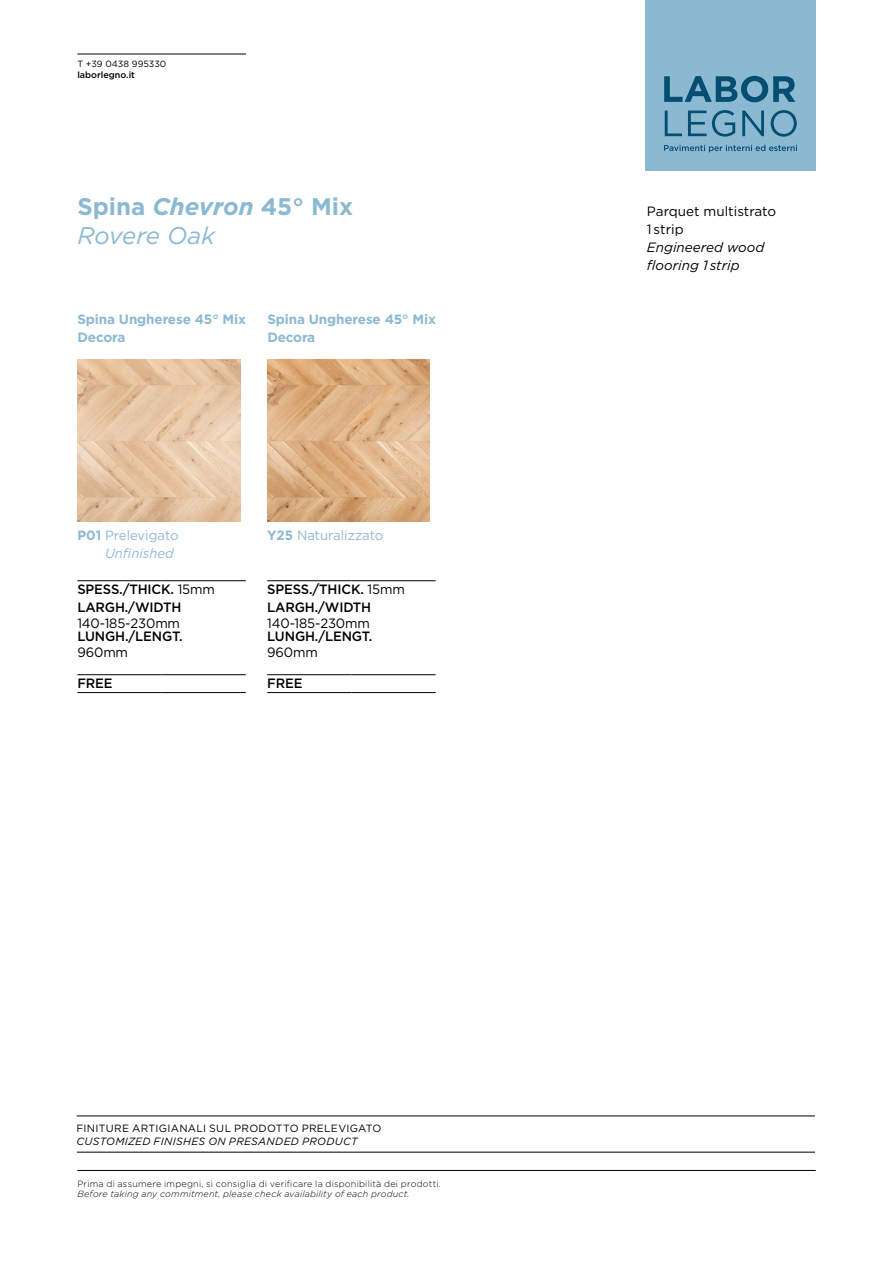
<style>
.page{position:relative;width:893px;height:1263px;background:#fff}
.page>*{position:absolute;margin:0;border:0;box-sizing:border-box;transform-origin:0 0}
.t1{font:700 24px "Gotham";color:#8cb9d2}
.t2{font:italic 24px "Gotham";color:#8cb9d2}
.t3{font:500 13.5px/16.2px "Gotham";letter-spacing:-.01em;color:#000}
.t4{font:13.5px/16.2px "Gotham";letter-spacing:-.01em;color:#000}
.t5{font:700 13.5px "Gotham";letter-spacing:-.01em;color:#8cb9d2}
.t6{font:13.5px/18px "Gotham";color:#8cb9d2}
.t7{font:italic 13.5px/18px "Gotham";color:#000}
.t8{font:10.5px "Gotham";letter-spacing:.025em;color:#000}
.t9{font:italic 10.5px "Gotham";letter-spacing:.03em;color:#000}
.txt{font:300 9px "Gotham";letter-spacing:.025em;color:#000}
.txt-2{font:italic 300 9px "Gotham";letter-spacing:.02em;color:#000}
.t10{font:9px "Gotham";color:#000}
.t11{font:500 9px "Gotham";color:#000}
.s1{font-style:italic}
.s2{font-weight:700}
.s3{font-weight:400}
.s4{font-weight:500}
</style>
<div class="page">
<hr style="left:77px;top:54px;width:169px;height:1px;background:#000">
<div style="left:645px;top:0;width:171px;height:170px;background:#8cb9d2"></div>
<svg style="left:664px;top:76px;width:131px;height:26px"></svg>
<svg style="left:665px;top:111px;width:17px;height:25px"></svg>
<svg style="left:688px;top:110px;width:47px;height:27px"></svg>
<svg style="left:742px;top:111px;width:22px;height:25px"></svg>
<svg style="left:771px;top:110px;width:26px;height:27px"></svg>
<svg style="left:664px;top:145px;width:133px;height:7px"></svg>
<hr style="left:77px;top:1116px;width:738px;height:1px;background:#000">
<hr style="left:77px;top:1152px;width:738px;height:1px;background:#000">
<hr style="left:77px;top:1170px;width:739px;height:1px;background:#000">
<hr style="left:351px;top:674px;width:85px;height:1px;background:#000">
<hr style="left:351px;top:692px;width:85px;height:1px;background:#000">
<hr style="left:267px;top:580px;width:84px;height:1px;background:#000">
<hr style="left:351px;top:580px;width:85px;height:1px;background:#000">
<hr style="left:267px;top:674px;width:84px;height:1px;background:#000">
<hr style="left:267px;top:692px;width:84px;height:1px;background:#000">
<hr style="left:162px;top:674px;width:84px;height:1px;background:#000">
<hr style="left:162px;top:692px;width:84px;height:1px;background:#000">
<hr style="left:77px;top:580px;width:85px;height:1px;background:#000">
<hr style="left:162px;top:580px;width:84px;height:1px;background:#000">
<hr style="left:77px;top:674px;width:85px;height:1px;background:#000">
<hr style="left:77px;top:692px;width:85px;height:1px;background:#000">
<img style="left:77px;top:360px;width:163px;height:162px">
<img style="left:267px;top:360px;width:163px;height:162px">
<p class="t10" style="left:77px;top:58px;width:90px">T +39 0438 995330</p>
<p class="t11" style="left:77px;top:69px;width:59px">laborlegno.it</p>
<p class="t1" style="left:77px;top:190px;width:277px">Spina <span class="s1">Chevron</span> 45° Mix</p>
<p class="t2" style="left:77px;top:220px;width:139px">Rovere Oak</p>
<p class="t5" style="left:77px;top:310px;width:170px">Spina Ungherese 45° Mix</p>
<p class="t5" style="left:77px;top:328px;width:49px">Decora</p>
<p class="t5" style="left:267px;top:310px;width:170px">Spina Ungherese 45° Mix</p>
<p class="t5" style="left:267px;top:328px;width:49px">Decora</p>
<p class="t6" style="left:105px;top:526px;width:75px;text-indent:-28px"><span class="s2">P01</span> Prelevigato<br><span class="s1">Unfinished</span></p>
<p class="t3" style="left:77px;top:581px;width:139px">SPESS./THICK. <span class="s3">15mm</span></p>
<p class="t4" style="left:77px;top:598px;width:105px"><span class="s4">LARGH./WIDTH<br></span>140-185-230mm</p>
<p class="t3" style="left:77px;top:628px;width:107px">LUNGH./LENGT.<br><span class="s3">960mm</span></p>
<p class="t3" style="left:77px;top:675px;width:37px">FREE</p>
<p class="t6" style="left:267px;top:526px;width:118px"><span class="s2">Y25</span> Naturalizzato</p>
<p class="t3" style="left:267px;top:581px;width:139px">SPESS./THICK. <span class="s3">15mm</span></p>
<p class="t4" style="left:267px;top:598px;width:105px"><span class="s4">LARGH./WIDTH<br></span>140-185-230mm</p>
<p class="t3" style="left:267px;top:628px;width:107px">LUNGH./LENGT.<br><span class="s3">960mm</span></p>
<p class="t3" style="left:267px;top:675px;width:37px">FREE</p>
<p class="t8" style="left:77px;top:1122px;width:306px">FINITURE ARTIGIANALI SUL PRODOTTO PRELEVIGATO</p>
<p class="t9" style="left:77px;top:1134px;width:282px">CUSTOMIZED FINISHES ON PRESANDED PRODUCT</p>
<p class="txt" style="left:77px;top:1179px;width:365px">Prima di assumere impegni, si consiglia di verificare la disponibilità dei prodotti.</p>
<p class="txt-2" style="left:77px;top:1188px;width:334px">Before taking any commitment, please check availability of each product.</p>
<p class="t4" style="left:647px;top:202px;width:131px;line-height:18px">Parquet multistrato<br>1 strip</p>
<p class="t7" style="left:647px;top:238px;width:119px">Engineered wood flooring 1 strip</p>
</div>
